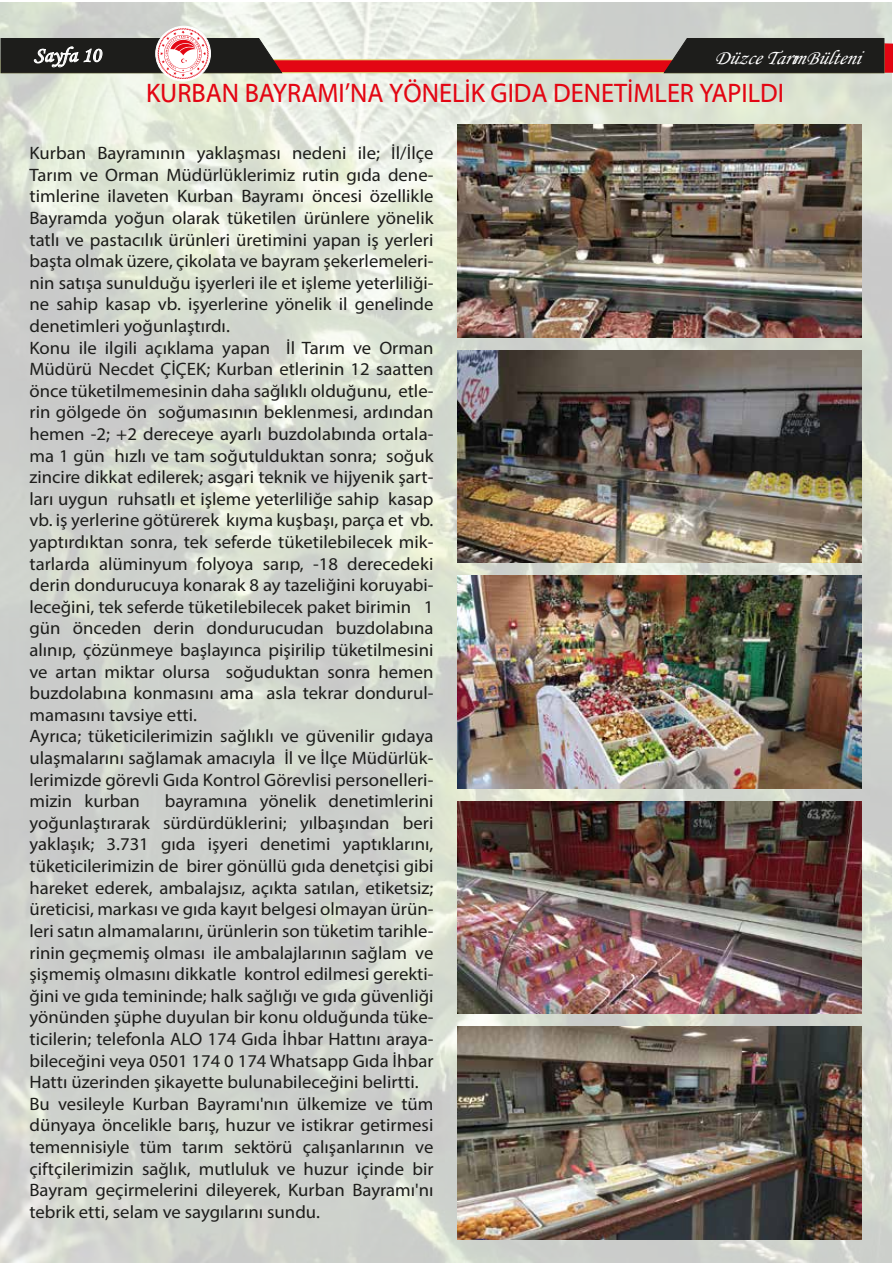
<style>
.page{position:relative;width:893px;height:1263px;background:#fff}
.page>*{position:absolute;margin:0;border:0;box-sizing:border-box;transform-origin:0 0}
.t1{font:27px "Myriad Web Pro";color:#e30613;scale:.94 1}
.t2{font:21px "Monotype Corsiva";color:#fff}
.t3{font:italic 20.55px "Monotype Corsiva";color:#fff}
.t4{font:18px/21.6px "Myriad Pro";color:#1d1d1b;scale:1.04 1}
</style>
<div class="page">
<img style="left:0;top:2px;width:891px;height:1261px">
<svg style="left:1px;top:28px;width:892px;height:51px;background:#a18a84"></svg>
<img style="left:458px;top:125px;width:403px;height:212px">
<img style="left:458px;top:576px;width:403px;height:212px">
<img style="left:458px;top:801px;width:403px;height:213px">
<img style="left:458px;top:350px;width:403px;height:213px">
<img style="left:458px;top:1026px;width:403px;height:213px">
<p class="t2" style="left:34px;top:42px;width:68px">Sayfa 10</p>
<p class="t3" style="left:714px;top:45px;width:149px">DüzceTarımBülteni</p>
<h1 class="t1" style="left:146px;top:78px;width:680px">KURBAN BAYRAMI’NA YÖNELİK GIDA DENETİMLER YAPILDI</h1>
<p class="t4" style="left:29px;top:142px;width:390px">Kurban Bayramının yaklaşması nedeni ile; İl/İlçe Tarım ve Orman Müdürlüklerimiz rutin gıda dene&shy;timlerine ilaveten Kurban Bayramı öncesi özellikle Bayramda yoğun olarak tüketilen ürünlere yönelik tatlı ve pastacılık ürünleri üretimini yapan iş yerleri başta olmak üzere, çikolata ve bayram şekerlemeleri&shy;nin satışa sunulduğu işyerleri ile et işleme yeterliliği&shy;ne sahip kasap vb. işyerlerine yönelik il genelinde denetimleri yoğunlaştırdı.<br>Konu ile ilgili açıklama yapan İl Tarım ve Orman Müdürü Necdet ÇİÇEK; Kurban etlerinin 12 saatten önce tüketilmemesinin daha sağlıklı olduğunu, etle&shy;rin gölgede ön soğumasının beklenmesi, ardından hemen -2; +2 dereceye ayarlı buzdolabında ortala&shy;ma 1 gün hızlı ve tam soğutulduktan sonra; soğuk zincire dikkat edilerek; asgari teknik ve hijyenik şart&shy;ları uygun ruhsatlı et işleme yeterliliğe sahip kasap vb. iş yerlerine götürerek kıyma kuşbaşı, parça et vb. yaptırdıktan sonra, tek seferde tüketilebilecek mik&shy;tarlarda alüminyum folyoya sarıp, -18 derecedeki derin dondurucuya konarak 8 ay tazeliğini koruyabi&shy;leceğini, tek seferde tüketilebilecek paket birimin 1 gün önceden derin dondurucudan buzdolabına alınıp, çözünmeye başlayınca pişirilip tüketilmesini ve artan miktar olursa soğuduktan sonra hemen buzdolabına konmasını ama asla tekrar dondurul&shy;mamasını tavsiye etti.<br>Ayrıca; tüketicilerimizin sağlıklı ve güvenilir gıdaya ulaşmalarını sağlamak amacıyla İl ve İlçe Müdürlük&shy;lerimizde görevli Gıda Kontrol Görevlisi personelleri&shy;mizin kurban</p>
<p class="t4" style="left:29px;top:790px;width:390px;text-indent:135px">bayramına yönelik denetimlerini yoğunlaştırarak sürdürdüklerini; yılbaşından beri yaklaşık; 3.731 gıda işyeri denetimi yaptıklarını, tüketicilerimizin de birer gönüllü gıda denetçisi gibi hareket ederek, ambalajsız, açıkta satılan, etiketsiz; üreticisi, markası ve gıda kayıt belgesi olmayan ürün&shy;leri satın almamalarını, ürünlerin son tüketim tarihle&shy;rinin geçmemiş olması ile ambalajlarının sağlam ve şişmemiş olmasını dikkatle kontrol edilmesi gerekti&shy;ğini ve gıda temininde; halk sağlığı ve gıda güvenliği yönünden şüphe duyulan bir konu olduğunda tüke&shy;ticilerin; telefonla ALO 174 Gıda İhbar Hattını araya&shy;bileceğini veya 0501 174 0 174 Whatsapp Gıda İhbar Hattı üzerinden şikayette bulunabileceğini belirtti.<br>Bu vesileyle Kurban Bayramı'nın ülkemize ve tüm dünyaya öncelikle barış, huzur ve istikrar getirmesi temennisiyle tüm tarım sektörü çalışanlarının ve çiftçilerimizin sağlık, mutluluk ve huzur içinde bir Bayram geçirmelerini dileyerek, Kurban Bayramı'nı tebrik etti, selam ve saygılarını sundu.</p>
</div>
